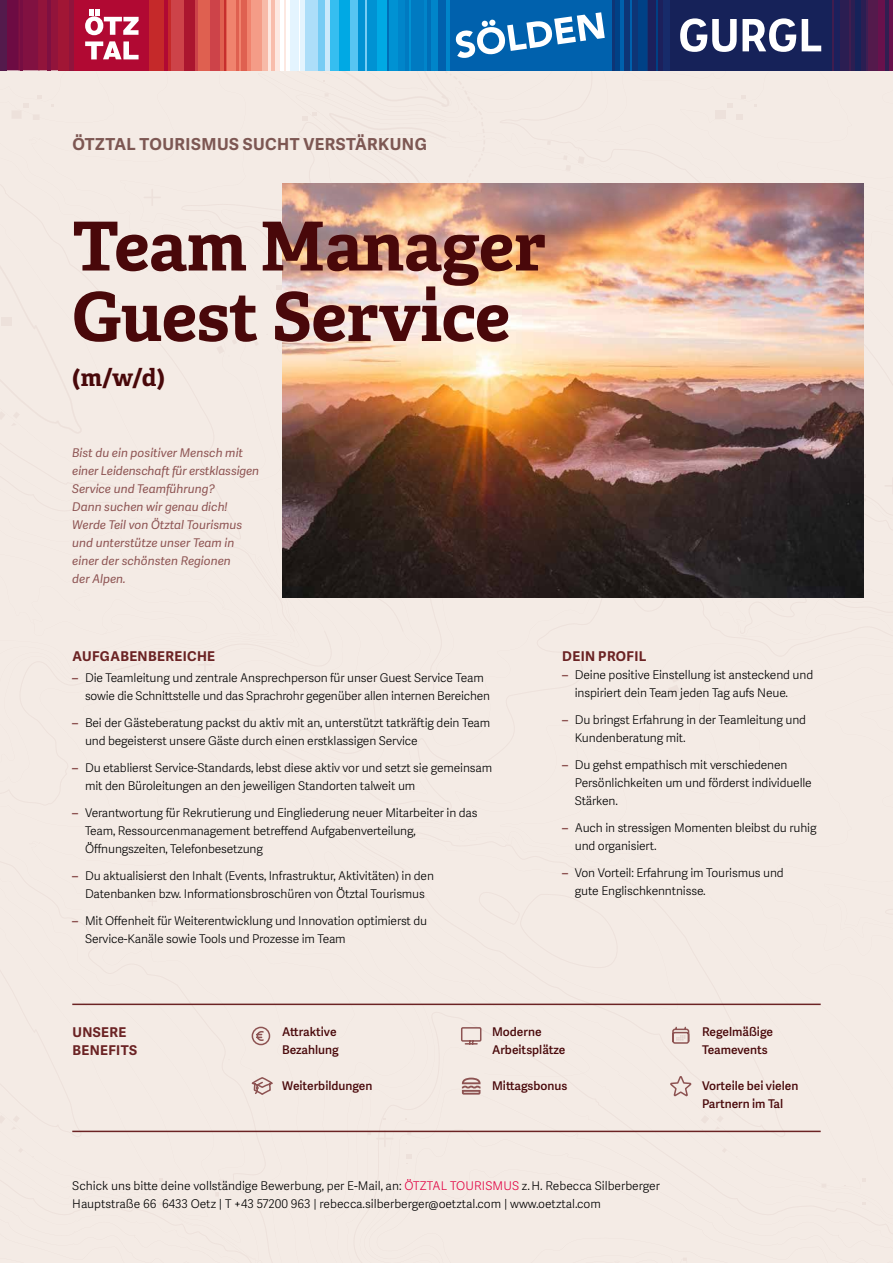
<style>
.page{position:relative;width:893px;height:1263px;background:#fff}
.page>*{position:absolute;margin:0;border:0;box-sizing:border-box;transform-origin:0 0}
.t1{font:700 67.5px/70.5px "Adelle Oetztal";letter-spacing:-.005em;color:#49080a}
.t2{font:700 24px "Adelle Oetztal";color:#49080a}
.t3{font:700 16.5px "AS Oetztal";letter-spacing:.03em;color:#7d5753}
.t4{font:700 13.5px/18px "AS Oetztal";letter-spacing:.03em;color:#6b2324}
.t5{font:300 12px/18px "AS Oetztal";letter-spacing:-.01em;color:#000}
.t6{font:italic 12px/18px "AS Oetztal";color:#8d5352}
.t7{font:600 12px/18px "AS Oetztal";color:#49080a}
.s1{font-weight:700;color:#8d5352}
.s2{color:#e10041}
</style>
<div class="page">
<div style="left:362px;top:834px;width:235px;height:18px;background:#f4ebe5"></div>
<div style="left:300px;top:852px;width:584px;height:411px;background:#f4ebe5"></div>
<div style="left:363px;top:1086px;width:521px;height:177px;background:#f4ebe5"></div>
<div style="left:369px;top:1128px;width:515px;height:135px;background:#f4ebe5"></div>
<div style="left:376px;top:1168px;width:508px;height:95px;background:#f4ebe5"></div>
<svg style="left:862px;top:1178px;width:4px;height:3px"></svg>
<svg style="left:715px;top:1115px;width:9px;height:15px"></svg>
<svg style="left:700px;top:1115px;width:9px;height:9px"></svg>
<div style="left:0;top:271px;width:157px;height:40px;background:#f4ebe5"></div>
<div style="left:0;top:311px;width:299px;height:529px;background:#f4ebe5"></div>
<div style="left:0;top:341px;width:294px;height:486px;background:#f4ebe5"></div>
<div style="left:0;top:465px;width:181px;height:171px;background:#f4ebe5"></div>
<div style="left:0;top:534px;width:181px;height:99px;background:#f4ebe5"></div>
<div style="left:2px;top:317px;width:10px;height:9px;background:#ede1db"></div>
<svg style="left:0;top:411px;width:20px;height:15px"></svg>
<div style="left:181px;top:70px;width:712px;height:756px;background:#f4ebe5"></div>
<div style="left:618px;top:94px;width:243px;height:90px;background:#f4ebe5"></div>
<div style="left:618px;top:112px;width:167px;height:72px;background:#f4ebe5"></div>
<div style="left:618px;top:130px;width:61px;height:54px;background:#f4ebe5"></div>
<div style="left:884px;top:122px;width:9px;height:1141px;background:#f4ebe5"></div>
<svg style="left:863px;top:189px;width:2px;height:17px"></svg>
<svg style="left:741px;top:95px;width:5px;height:4px"></svg>
<svg style="left:727px;top:103px;width:6px;height:5px"></svg>
<div style="left:715px;top:110px;width:10px;height:9px;background:#ede1db"></div>
<div style="left:736px;top:114px;width:7px;height:6px;background:#ede1db"></div>
<img style="left:282px;top:456px;width:581px;height:141px">
<img style="left:282px;top:184px;width:581px;height:272px">
<div style="left:832px;top:0;width:16px;height:70px;background:#1c205c"></div>
<div style="left:840px;top:0;width:26px;height:70px;background:#2b1e52"></div>
<div style="left:612px;top:0;width:37px;height:70px;background:#0e3576"></div>
<div style="left:648px;top:0;width:16px;height:70px;background:#1c205c"></div>
<div style="left:866px;top:0;width:6px;height:70px;background:#3e1e52"></div>
<div style="left:868px;top:0;width:25px;height:70px;background:#541a4c"></div>
<hr style="left:849px;top:0;width:1px;height:70px;background:#3f1d4f">
<div style="left:879px;top:0;width:14px;height:70px;background:#68114c"></div>
<div style="left:614px;top:0;width:7px;height:70px;background:#004186"></div>
<hr style="left:630px;top:0;width:2px;height:70px;background:#0061ad">
<hr style="left:620px;top:0;width:4px;height:70px;background:#0061ad">
<div style="left:638px;top:0;width:8px;height:70px;background:#004186"></div>
<hr style="left:885px;top:0;width:3px;height:70px;background:#311e51">
<div style="left:855px;top:0;width:6px;height:70px;background:#162259"></div>
<hr style="left:656px;top:0;width:2px;height:70px;background:#003f84">
<div style="left:663px;top:0;width:7px;height:70px;background:#172b6a"></div>
<hr style="left:831px;top:0;width:3px;height:70px;background:#3f1d4f">
<div style="left:670px;top:0;width:161px;height:70px;background:#162259"></div>
<svg style="left:680px;top:18px;width:57px;height:34px"></svg>
<svg style="left:802px;top:19px;width:19px;height:32px"></svg>
<svg style="left:743px;top:18px;width:53px;height:34px"></svg>
<svg style="left:0;top:0;width:618px;height:271px;background:#ccbdbf"></svg>
<div style="left:0;top:840px;width:300px;height:423px;background:#f4ebe5"></div>
<svg style="left:671px;top:1026px;width:19px;height:18px"></svg>
<svg style="left:669px;top:1075px;width:23px;height:33px"></svg>
<svg style="left:460px;top:1026px;width:22px;height:19px"></svg>
<svg style="left:462px;top:1077px;width:18px;height:17px"></svg>
<hr style="left:72px;top:1003px;width:749px;height:2px;background:#6b2324">
<hr style="left:72px;top:1131px;width:749px;height:1px;background:#6b2324">
<h3 class="t3" style="left:72px;top:134px;width:356px">ÖTZTAL TOURISMUS SUCHT VERSTÄRKUNG</h3>
<h1 class="t1" style="left:72px;top:212px;width:475px">Team Manager<br>Guest Service</h1>
<h2 class="t2" style="left:72px;top:362px;width:94px">(m/w/d)</h2>
<p class="t6" style="left:72px;top:444px;width:188px">Bist du ein positiver Mensch mit einer Leidenschaft für erstklassigen<br>Service und Teamführung?<br>Dann suchen wir genau dich!<br>Werde Teil von Ötztal Tourismus und unterstütze unser Team in einer der schönsten Regionen<br>der Alpen.</p>
<p class="t4" style="left:72px;top:647px;width:144px">AUFGABENBEREICHE</p>
<p class="t5" style="left:85px;top:669px;width:406px;text-indent:-13px"><span class="s1">–</span> Die Teamleitung und zentrale Ansprechperson für unser Guest Service Team sowie die Schnittstelle und das Sprachrohr gegenüber allen internen Bereichen</p>
<p class="t5" style="left:85px;top:714px;width:407px;text-indent:-13px"><span class="s1">–</span> Bei der Gästeberatung packst du aktiv mit an, unterstützt tatkräftig dein Team und begeisterst unsere Gäste durch einen erstklassigen Service</p>
<p class="t5" style="left:85px;top:759px;width:409px;text-indent:-13px"><span class="s1">–</span> Du etablierst Service-Standards, lebst diese aktiv vor und setzt sie gemeinsam mit den Büroleitungen an den jeweiligen Standorten talweit um</p>
<p class="t5" style="left:85px;top:804px;width:394px;text-indent:-13px"><span class="s1">–</span> Verantwortung für Rekrutierung und Eingliederung neuer Mitarbeiter in das<br>Team, Ressourcenmanagement betreffend Aufgabenverteilung,<br>Öffnungszeiten, Telefonbesetzung</p>
<p class="t5" style="left:72px;top:867px;width:363px;text-align:center"><span class="s1">–</span> Du aktualisierst den Inhalt (Events, Infrastruktur, Aktivitäten) in den<br>Datenbanken bzw. Informationsbroschüren von Ötztal Tourismus</p>
<p class="t5" style="left:85px;top:912px;width:344px;text-indent:-13px"><span class="s1">–</span> Mit Offenheit für Weiterentwicklung und Innovation optimierst du<br>Service-Kanäle sowie Tools und Prozesse im Team</p>
<p class="t4" style="left:562px;top:647px;width:86px">DEIN PROFIL</p>
<p class="t5" style="left:575px;top:666px;width:240px;text-indent:-13px"><span class="s1">–</span> Deine positive Einstellung ist ansteckend und inspiriert dein Team jeden Tag aufs Neue.</p>
<p class="t5" style="left:575px;top:711px;width:233px;text-indent:-13px"><span class="s1">–</span> Du bringst Erfahrung in der Teamleitung und<br>Kundenberatung mit.</p>
<p class="t5" style="left:575px;top:756px;width:239px;text-indent:-13px"><span class="s1">–</span> Du gehst empathisch mit verschiedenen<br>Persönlichkeiten um und förderst individuelle<br>Stärken.</p>
<p class="t5" style="left:575px;top:819px;width:243px;text-indent:-13px"><span class="s1">–</span> Auch in stressigen Momenten bleibst du ruhig und organisiert.</p>
<p class="t5" style="left:575px;top:864px;width:210px;text-indent:-13px"><span class="s1">–</span> Von Vorteil: Erfahrung im Tourismus und gute Englischkenntnisse.</p>
<p class="t4" style="left:72px;top:1023px;width:66px">UNSERE<br>BENEFITS</p>
<p class="t7" style="left:282px;top:1023px;width:58px">Attraktive<br>Bezahlung</p>
<p class="t7" style="left:282px;top:1077px;width:92px">Weiterbildungen</p>
<p class="t7" style="left:492px;top:1023px;width:75px">Moderne<br>Arbeitsplätze</p>
<p class="t7" style="left:492px;top:1077px;width:77px">Mittagsbonus</p>
<p class="t5" style="left:72px;top:1177px;width:589px">Schick uns bitte deine vollständige Bewerbung, per E-Mail, an: <span class="s2">ÖTZTAL TOURISMUS</span> z. H. Rebecca Silberberger<br>Hauptstraße 66 6433 Oetz | T +43 57200 963 | rebecca.silberberger@oetztal.com | www.oetztal.com</p>
<p class="t7" style="left:702px;top:1023px;width:73px">Regelmäßige<br>Teamevents</p>
<p class="t7" style="left:702px;top:1077px;width:98px">Vorteile bei vielen<br>Partnern im Tal</p>
</div>
